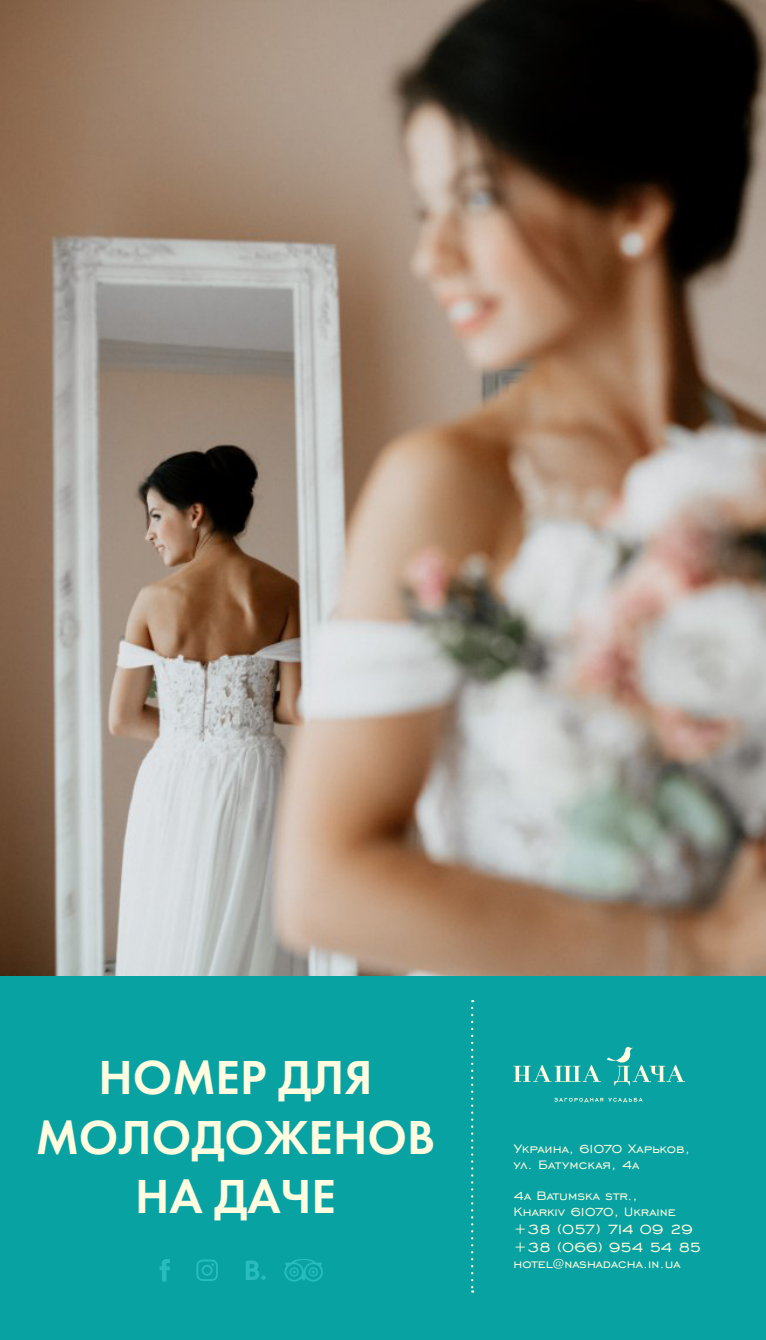
<style>
.page{position:relative;width:766px;height:1340px;background:#fff}
.page>*{position:absolute;margin:0;border:0;box-sizing:border-box;transform-origin:0 0}
.t1{font:49.5px/59.4px "Futura Demi C";color:#fffcdf;text-align:center}
.t2{font:18px/18px "Engravers Gothic";letter-spacing:-.03em;color:#fffcdf}
.t3{font:15.75px/15.8px "Engravers Gothic";color:#fffcdf}
</style>
<div class="page">
<img style="left:0;top:0;width:765px;height:976px">
<div style="left:0;top:976px;width:765px;height:363px;background:#09a2a2"></div>
<svg style="left:471px;top:1000px;width:2px;height:292px"></svg>
<svg style="left:554px;top:1097px;width:88px;height:5px"></svg>
<svg style="left:513px;top:1046px;width:171px;height:39px"></svg>
<svg style="left:159px;top:1259px;width:11px;height:22px"></svg>
<svg style="left:196px;top:1259px;width:22px;height:21px"></svg>
<svg style="left:245px;top:1260px;width:21px;height:19px"></svg>
<svg style="left:284px;top:1259px;width:39px;height:22px"></svg>
<h1 class="t1" style="left:36px;top:1048px;width:401px">НОМЕР ДЛЯ<br>МОЛОДОЖЕНОВ<br>НА ДАЧЕ</h1>
<p class="t3" style="left:513px;top:1140px;width:178px">Украина, 61070 Харьков, ул. Батумская, 4а</p>
<p class="t3" style="left:513px;top:1187px;width:164px">4a Batumska str.,<br>Kharkiv 61070, Ukraine</p>
<p class="t2" style="left:513px;top:1219px;width:189px">+38 (057) 714 09 29 +38 (066) 954 54 85</p>
<p class="t3" style="left:513px;top:1254px;width:168px">hotel@nashadacha.in.ua</p>
</div>
